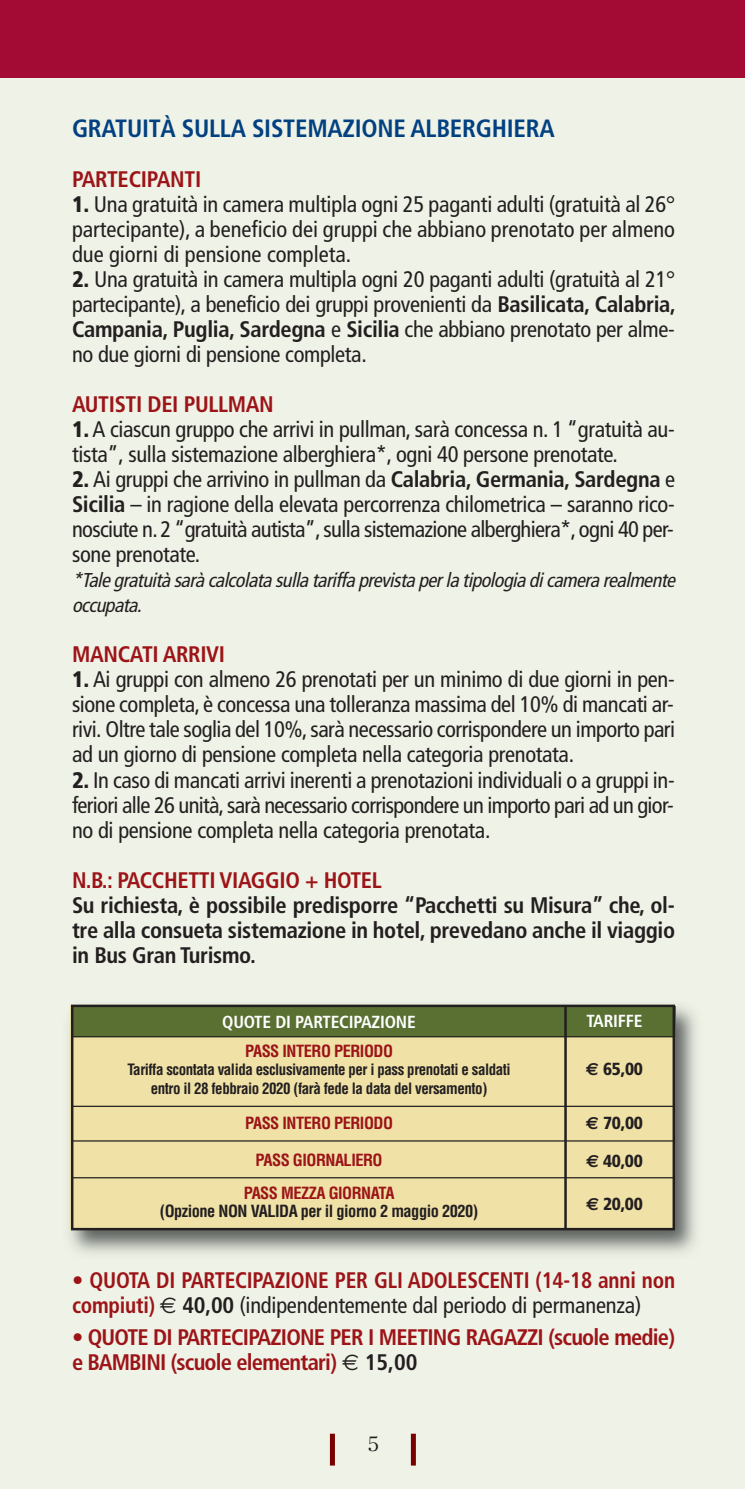
<style>
.page{position:relative;width:745px;height:1489px;background:#fff}
.page>*{position:absolute;margin:0;border:0;box-sizing:border-box;transform-origin:0 0}
.t1{font:700 condensed 25px "Frutiger";letter-spacing:-.01em;color:#014081}
.t2{font:condensed 22.5px/25px "Frutiger";letter-spacing:-.015em;color:#231f20;text-align:justify}
.t3{font:700 condensed 22.5px/25px "Frutiger";letter-spacing:-.015em;color:#9c1418}
.t4{font:700 condensed 22.5px/25px "Frutiger";letter-spacing:-.015em;color:#231f20;text-align:justify}
.t5{font:700 condensed 22.5px/25px "Frutiger";letter-spacing:-.035em;color:#9c1418}
.t6{font:italic condensed 20px/25px "Frutiger";color:#231f20}
.t7{font:700 condensed 17.5px "Frutiger";letter-spacing:-.01em;color:#fff}
.t8{font:900 condensed 17.5px/38.2px "Frutiger";letter-spacing:-.015em;color:#231f20}
.t9{font:700 condensed 16.5px/32.8px "Helvetica";letter-spacing:-.03em;color:#9c1418;text-align:center}
.t10{font:700 condensed 16.5px "Helvetica";letter-spacing:-.03em;color:#231f20}
.t11{font:700 condensed 15.25px/18.5px "Helvetica";letter-spacing:-.03em;color:#231f20;text-align:center}
.s1{font-weight:900}
.s2{font-weight:700}
.s3{font-family:"Euro Sans";font-weight:700;font-stretch:normal}
.s4{font-family:"Euro Sans";font-weight:400;font-stretch:normal;color:#231f20}
.s5{color:#231f20}
.s6{font-weight:400;color:#231f20}
</style>
<div class="page">
<div style="left:0;top:71px;width:744px;height:1417px;background:#eff2e6"></div>
<div style="left:330px;top:1433px;width:5px;height:32px;background:#790100"></div>
<div style="left:410px;top:1433px;width:5px;height:32px;background:#790100"></div>
<div style="left:0;top:0;width:744px;height:78px;background:#a30a34"></div>
<img style="left:69px;top:1004px;width:628px;height:250px">
<div style="left:71px;top:1004px;width:603px;height:225px;background:#f0e2a7"></div>
<div style="left:71px;top:1006px;width:603px;height:31px;background:#597032"></div>
<div style="left:71px;top:1004px;width:603px;height:226px;border:2px solid #231f20"></div>
<hr style="left:71px;top:1036px;width:602px;height:1px;background:#231f20">
<hr style="left:71px;top:1105px;width:602px;height:1px;background:#231f20">
<hr style="left:71px;top:1140px;width:602px;height:1px;background:#231f20">
<hr style="left:71px;top:1176px;width:602px;height:2px;background:#231f20">
<hr style="left:564px;top:1005px;width:2px;height:223px;background:#231f20">
<p class="t1" style="left:72px;top:118px;width:484px">GRATUITÀ SULLA SISTEMAZIONE ALBERGHIERA</p>
<p class="t3" style="left:72px;top:169px;width:131px">PARTECIPANTI</p>
<p class="t2" style="left:72px;top:194px;width:604px"><span class="s1">1.</span> Una gratuità in camera multipla ogni 25 paganti adulti (gratuità al 26° partecipante), a beneficio dei gruppi che abbiano prenotato per almeno due giorni di pensione completa.</p>
<p class="t2" style="left:72px;top:269px;width:605px"><span class="s1">2.</span> Una gratuità in camera multipla ogni 20 paganti adulti (gratuità al 21° partecipante), a beneficio dei gruppi provenienti da <span class="s2">Basilicata, Calabria, Campania, Puglia, Sardegna</span> e <span class="s2">Sicilia</span> che abbiano prenotato per alme&shy;no due giorni di pensione completa.</p>
<p class="t3" style="left:72px;top:394px;width:203px">AUTISTI DEI PULLMAN</p>
<p class="t2" style="left:72px;top:419px;width:604px"><span class="s1">1.</span> A ciascun gruppo che arrivi in pullman, sarà concessa n. 1 “gratuità au&shy;tista”, sulla sistemazione alberghiera*, ogni 40 persone prenotate.</p>
<p class="t2" style="left:72px;top:469px;width:604px"><span class="s1">2.</span> Ai gruppi che arrivino in pullman da <span class="s2">Calabria, Germania, Sardegna</span> e <span class="s2">Sicilia</span> – in ragione della elevata percorrenza chilometrica – saranno rico&shy;nosciute n. 2“gratuità autista”,sulla sistemazione alberghiera*, ogni 40 per&shy;sone prenotate.</p>
<p class="t6" style="left:72px;top:569px;width:608px">*Tale gratuità sarà calcolata sulla tariffa prevista per la tipologia di camera realmente occupata.</p>
<p class="t3" style="left:72px;top:644px;width:154px">MANCATI ARRIVI</p>
<p class="t2" style="left:72px;top:669px;width:604px"><span class="s1">1.</span> Ai gruppi con almeno 26 prenotati per un minimo di due giorni in pen&shy;sione completa, è concessa una tolleranza massima del 10% di mancati ar&shy;rivi. Oltre tale soglia del 10%,sarà necessario corrispondere un importo pari ad un giorno di pensione completa nella categoria prenotata.</p>
<p class="t2" style="left:72px;top:769px;width:604px"><span class="s1">2.</span> In caso di mancati arrivi inerenti a prenotazioni individuali o a gruppi in&shy;feriori alle 26 unità,sarà necessario corrispondere un importo pari ad un gior&shy;no di pensione completa nella categoria prenotata.</p>
<p class="t3" style="left:72px;top:869px;width:311px">N.B.: PACCHETTI VIAGGIO + HOTEL</p>
<p class="t4" style="left:72px;top:894px;width:604px">Su richiesta, è possibile predisporre “Pacchetti su Misura” che, ol&shy;tre alla consueta sistemazione in hotel, prevedano anche il viaggio in Bus Gran Turismo.</p>
<p class="t7" style="left:222px;top:1015px;width:195px">QUOTE DI PARTECIPAZIONE</p>
<p class="t9" style="left:245px;top:1034px;width:149px">PASS INTERO PERIODO</p>
<p class="t11" style="left:127px;top:1060px;width:384px">Tariffa scontata valida esclusivamente per i pass prenotati e saldati entro il 28 febbraio 2020 (farà fede la data del versamento)</p>
<p class="t9" style="left:245px;top:1106px;width:149px">PASS INTERO PERIODO</p>
<p class="t9" style="left:243px;top:1143px;width:152px">PASS GIORNALIERO<br>PASS MEZZA GIORNATA</p>
<p class="t10" style="left:160px;top:1201px;width:320px">(Opzione NON VALIDA per il giorno 2 maggio 2020)</p>
<p class="t7" style="left:586px;top:1013px;width:58px">TARIFFE</p>
<p class="t8" style="left:585px;top:1051px;width:58px"><span class="s3">€</span> 65,00</p>
<p class="t8" style="left:585px;top:1104px;width:58px"><span class="s3">€</span> 70,00 <span class="s3">€</span> 40,00</p>
<p class="t8" style="left:585px;top:1185px;width:58px"><span class="s3">€</span> 20,00</p>
<p class="t3" style="left:72px;top:1269px;width:604px">• QUOTA DI PARTECIPAZIONE PER GLI ADOLESCENTI (14-18 anni non compiuti) <span class="s4">€</span> <span class="s5">40,00</span> <span class="s6">(indipendentemente dal periodo di permanenza)</span></p>
<p class="t5" style="left:72px;top:1326px;width:604px">• QUOTE DI PARTECIPAZIONE PER I MEETING RAGAZZI (scuole medie) e BAMBINI (scuole elementari) <span class="s4">€</span> <span class="s5">15,00</span></p>
</div>
